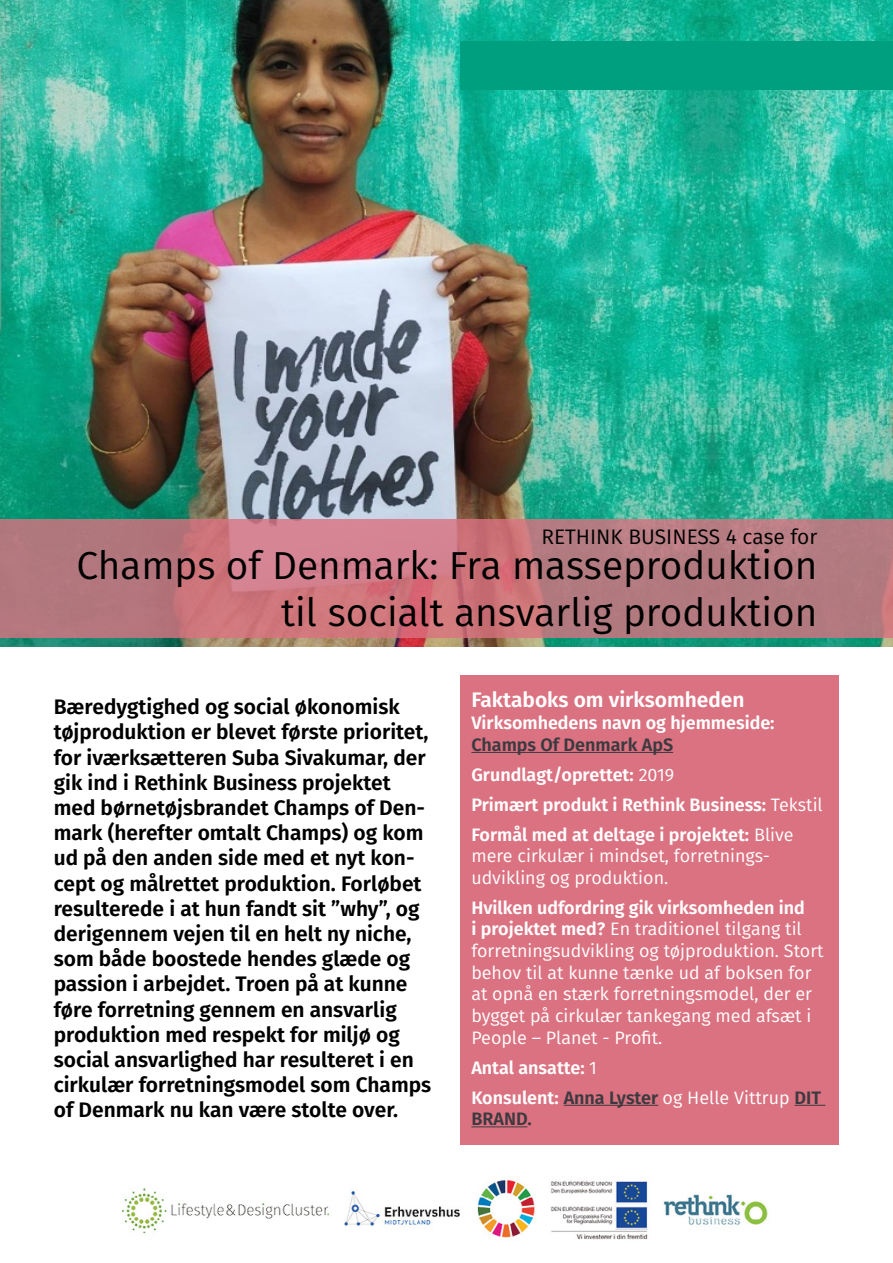
<style>
.page{position:relative;width:893px;height:1263px;background:#fff}
.page>*{position:absolute;margin:0;border:0;box-sizing:border-box;transform-origin:0 0}
.t1{font:39px/46.8px "Fira Sans";color:#000;text-align:right}
.t2{font:600 21px/25.2px "Fira Sans";color:#000}
.t3{font:600 21px "Fira Sans";color:#fff}
.t4{font:21px "Fira Sans";color:#000}
.t5{font:18px/21.6px "Fira Sans";color:#fff}
.t6{font:600 18px/30px "Fira Sans";color:#fff}
.t7{font:600 18px "Fira Sans";color:#3c3a40}
.s1{color:#3c3a40}
.s2{font-weight:400}
.s3{font-weight:600}
</style>
<div class="page">
<img style="left:0;top:0;width:712px;height:646px">
<svg style="left:712px;top:0;width:180px;height:646px;background:#26b89c"></svg>
<img style="left:123px;top:1180px;width:645px;height:60px">
<div style="left:460px;top:41px;width:433px;height:49px;background:#009f80"></div>
<div style="left:460px;top:675px;width:379px;height:469px;background:#db7281"></div>
<hr style="left:471px;top:752px;width:202px;height:1px;background:#3c3a40">
<hr style="left:564px;top:1105px;width:94px;height:1px;background:#3c3a40">
<hr style="left:794px;top:1105px;width:31px;height:1px;background:#3c3a40">
<hr style="left:471px;top:1126px;width:56px;height:1px;background:#3c3a40">
<svg style="left:0;top:519px;width:892px;height:119px;background:#be7880"></svg>
<p class="t4" style="left:541px;top:521px;width:278px">RETHINK BUSINESS 4 case for</p>
<h1 class="t1" style="left:77px;top:541px;width:742px">Champs of Denmark: Fra masseproduktion til socialt ansvarlig produktion</h1>
<p class="t2" style="left:54px;top:693px;width:379px">Bæredygtighed og social økonomisk tøjproduktion er blevet første prioritet, for iværksætteren Suba Sivakumar, der gik ind i Rethink Business projektet med børnetøjsbrandet Champs of Den&shy;mark (herefter omtalt Champs) og kom ud på den anden side med et nyt kon&shy;cept og målrettet produktion. Forløbet resulterede i at hun fandt sit ”why”, og derigennem vejen til en helt ny niche, som både boostede hendes glæde og passion i arbejdet. Troen på at kunne føre forretning gennem en ansvarlig produktion med respekt for miljø og social ansvarlighed har resulteret i en cirkulær forretningsmodel som Champs of Denmark nu kan være stolte over.</p>
<p class="t3" style="left:471px;top:683px;width:275px">Faktaboks om virksomheden</p>
<p class="t6" style="left:471px;top:707px;width:305px">Virksomhedens navn og hjemmeside:</p>
<p class="t6" style="left:471px;top:728px;width:353px"><span class="s1">Champs Of Denmark ApS </span>Grundlagt/oprettet: <span class="s2">2019<br></span>Primært produkt i Rethink Business: <span class="s2">Tekstil </span>Formål med at deltage i projektet: <span class="s2">Blive</span></p>
<p class="t5" style="left:471px;top:845px;width:300px">mere cirkulær i mindset, forretnings&shy;udvikling og produktion.</p>
<p class="t5" style="left:471px;top:896px;width:354px"><span class="s3">Hvilken udfordring gik virksomheden ind<br>i projektet med?</span> En traditionel tilgang til forretningsudvikling og tøjproduktion. Stort behov til at kunne tænke ud af boksen for at opnå en stærk forretningsmodel, der er bygget på cirkulær tankegang med afsæt i People – Planet - Profit.</p>
<p class="t6" style="left:471px;top:1051px;width:351px">Antal ansatte: <span class="s2">1<br></span>Konsulent: <span class="s1">Anna Lyster</span> <span class="s2">og Helle Vittrup</span> <span class="s1">DIT</span></p>
<p class="t7" style="left:471px;top:1104px;width:62px">BRAND.</p>
</div>
